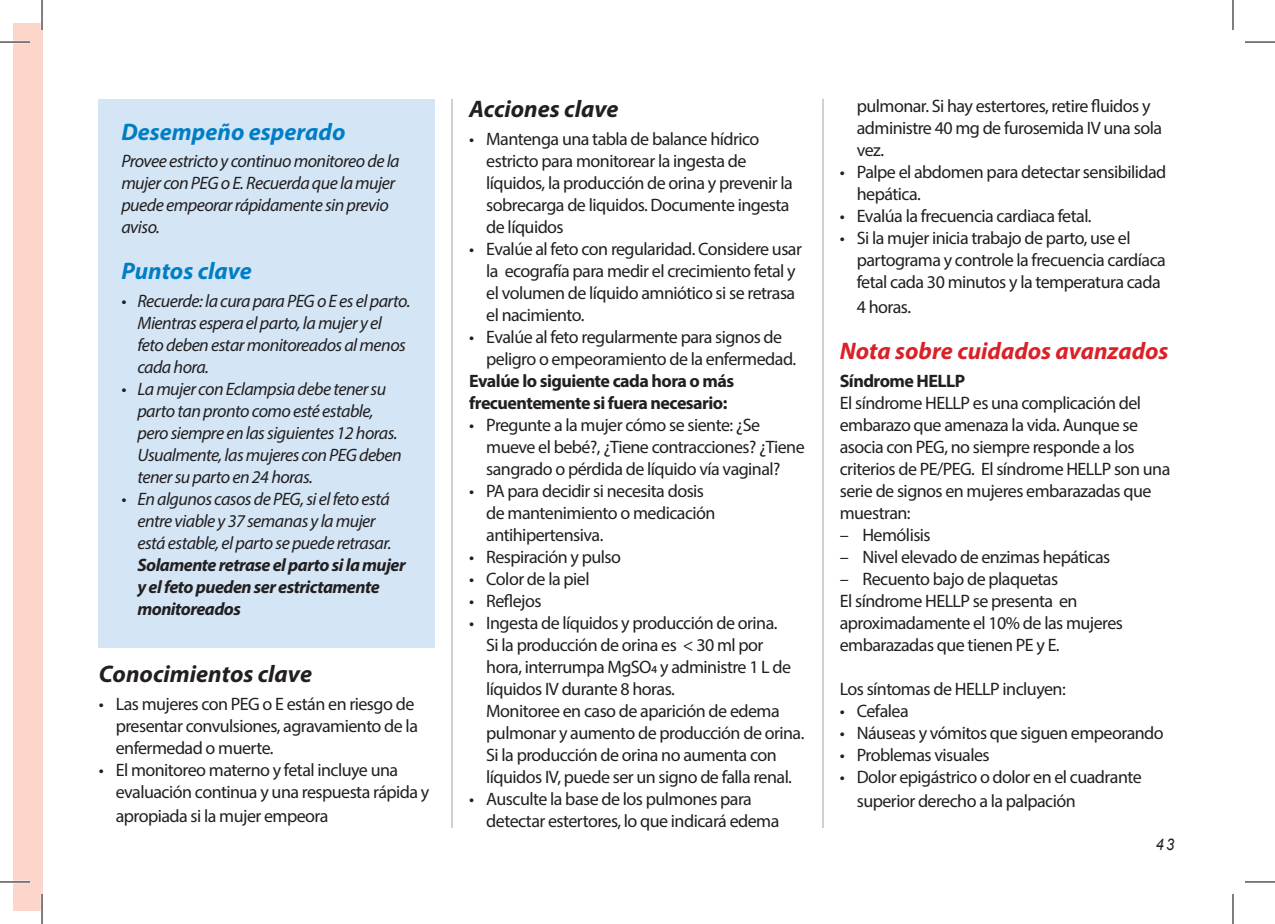
<style>
.page{position:relative;width:1275px;height:924px;background:#fff}
.page>*{position:absolute;margin:0;border:0;box-sizing:border-box;transform-origin:0 0}
.Key_Knowledge_and_Ke{font:italic 700 24px "Myriad Pro";color:#231f20}
.Performance_exp_and{font:italic 700 24px "Myriad Pro";color:#007ec5}
.Advanced_care_note{font:italic 700 24px "Myriad Pro";color:#da2128}
.Main_text__no_tab{font:18px/22px "Myriad Pro";letter-spacing:-.03em;color:#231f20}
.Blue_box_main_text_n{font:italic 18px/22px "Myriad Pro";letter-spacing:-.03em;color:#231f20}
.Main_text__no_tab-2{font:700 18px/22px "Myriad Pro";letter-spacing:-.03em;color:#231f20}
.Black_subheading{font:700 18px "Myriad Pro";letter-spacing:-.03em;color:#231f20}
.Notes{font:italic 16px "Arial";color:#231f20;scale:.91 1}
.s1{font-weight:700}
</style>
<div class="page">
<div style="left:14px;top:24px;width:28px;height:885px;background:#fcd6cb"></div>
<hr style="left:451px;top:99px;width:1px;height:728px;background:#231f20">
<hr style="left:822px;top:99px;width:1px;height:728px;background:#231f20">
<div style="left:99px;top:99px;width:336px;height:548px;background:#d4e6f6"></div>
<hr style="left:0;top:41px;width:30px;height:2px;background:#fff">
<hr style="left:0;top:880px;width:30px;height:2px;background:#fff">
<hr style="left:41px;top:0;width:2px;height:30px;background:#fff">
<hr style="left:41px;top:893px;width:2px;height:30px;background:#fff">
<hr style="left:0;top:42px;width:30px;height:1px;background:#000">
<hr style="left:1245px;top:42px;width:30px;height:1px;background:#000">
<hr style="left:0;top:881px;width:30px;height:1px;background:#000">
<hr style="left:1245px;top:881px;width:30px;height:1px;background:#000">
<hr style="left:42px;top:0;width:1px;height:30px;background:#000">
<hr style="left:42px;top:893px;width:1px;height:30px;background:#000">
<hr style="left:1232px;top:0;width:1px;height:30px;background:#000">
<hr style="left:1232px;top:893px;width:1px;height:30px;background:#000">
<p class="Performance_exp_and" style="left:121px;top:116px;width:225px">Desempeño esperado</p>
<p class="Blue_box_main_text_n" style="left:121px;top:150px;width:280px">Provee estricto y continuo monitoreo de la mujer con PEG o E. Recuerda que la mujer puede empeorar rápidamente sin previo aviso.</p>
<p class="Performance_exp_and" style="left:121px;top:255px;width:132px">Puntos clave</p>
<p class="Blue_box_main_text_n" style="left:137px;top:289px;width:275px;text-indent:-16px">• Recuerde: la cura para PEG o E es el parto.<br>Mientras espera el parto, la mujer y el feto deben estar monitoreados al menos cada hora.</p>
<p class="Blue_box_main_text_n" style="left:137px;top:377px;width:266px;text-indent:-16px">• La mujer con Eclampsia debe tener su parto tan pronto como esté estable, pero siempre en las siguientes 12 horas.<br>Usualmente, las mujeres con PEG deben tener su parto en 24 horas.</p>
<p class="Blue_box_main_text_n" style="left:137px;top:487px;width:270px;text-indent:-16px">• En algunos casos de PEG, si el feto está entre viable y 37 semanas y la mujer está estable, el parto se puede retrasar.<br><span class="s1">Solamente retrase el parto si la mujer y el feto pueden ser estrictamente monitoreados</span></p>
<p class="Key_Knowledge_and_Ke" style="left:99px;top:658px;width:215px">Conocimientos clave</p>
<p class="Main_text__no_tab" style="left:116px;top:692px;width:304px;text-indent:-17px">• Las mujeres con PEG o E están en riesgo de presentar convulsiones, agravamiento de la enfermedad o muerte.</p>
<p class="Main_text__no_tab" style="left:116px;top:758px;width:315px;text-indent:-17px">• El monitoreo materno y fetal incluye una evaluación continua y una respuesta rápida y</p>
<p class="Main_text__no_tab" style="left:116px;top:804px;width:214px">apropiada si la mujer empeora</p>
<p class="Key_Knowledge_and_Ke" style="left:469px;top:93px;width:151px">Acciones clave</p>
<p class="Main_text__no_tab" style="left:486px;top:127px;width:308px;text-indent:-17px">• Mantenga una tabla de balance hídrico estricto para monitorear la ingesta de líquidos, la producción de orina y prevenir la sobrecarga de liquidos. Documente ingesta de líquidos</p>
<p class="Main_text__no_tab" style="left:486px;top:237px;width:317px;text-indent:-17px">• Evalúe al feto con regularidad. Considere usar la ecografía para medir el crecimiento fetal y el volumen de líquido amniótico si se retrasa el nacimiento.</p>
<p class="Main_text__no_tab" style="left:486px;top:325px;width:311px;text-indent:-17px">• Evalúe al feto regularmente para signos de peligro o empeoramiento de la enfermedad.</p>
<p class="Main_text__no_tab-2" style="left:469px;top:369px;width:266px">Evalúe lo siguiente cada hora o más frecuentemente si fuera necesario:</p>
<p class="Main_text__no_tab" style="left:486px;top:413px;width:320px;text-indent:-17px">• Pregunte a la mujer cómo se siente: ¿Se mueve el bebé?, ¿Tiene contracciones? ¿Tiene sangrado o pérdida de líquido vía vaginal?</p>
<p class="Main_text__no_tab" style="left:486px;top:479px;width:231px;text-indent:-17px">• PA para decidir si necesita dosis de mantenimiento o medicación antihipertensiva.</p>
<p class="Main_text__no_tab" style="left:469px;top:545px;width:153px">• Respiración y pulso</p>
<p class="Main_text__no_tab" style="left:469px;top:567px;width:122px">• Color de la piel</p>
<p class="Main_text__no_tab" style="left:469px;top:589px;width:74px">• Reflejos</p>
<p class="Main_text__no_tab" style="left:486px;top:611px;width:320px;text-indent:-17px">• Ingesta de líquidos y producción de orina.<br>Si la producción de orina es &lt; 30 ml por<br>hora, interrumpa MgSO4 y administre 1 L de líquidos IV durante 8 horas.<br>Monitoree en caso de aparición de edema pulmonar y aumento de producción de orina.<br>Si la producción de orina no aumenta con líquidos IV, puede ser un signo de falla renal.</p>
<p class="Main_text__no_tab" style="left:486px;top:787px;width:295px;text-indent:-17px">• Ausculte la base de los pulmones para detectar estertores, lo que indicará edema</p>
<p class="Main_text__no_tab" style="left:856px;top:95px;width:307px">pulmonar. Si hay estertores, retire fluidos y administre 40 mg de furosemida IV una sola vez.</p>
<p class="Main_text__no_tab" style="left:856px;top:161px;width:311px;text-indent:-17px">• Palpe el abdomen para detectar sensibilidad hepática.</p>
<p class="Main_text__no_tab" style="left:839px;top:205px;width:253px">• Evalúa la frecuencia cardiaca fetal.</p>
<p class="Main_text__no_tab" style="left:856px;top:227px;width:311px;text-indent:-17px">• Si la mujer inicia trabajo de parto, use el partograma y controle la frecuencia cardíaca fetal cada 30 minutos y la temperatura cada</p>
<p class="Main_text__no_tab" style="left:856px;top:295px;width:56px">4 horas.</p>
<p class="Advanced_care_note" style="left:839px;top:335px;width:330px">Nota sobre cuidados avanzados</p>
<p class="Black_subheading" style="left:839px;top:369px;width:127px">Síndrome HELLP</p>
<p class="Main_text__no_tab" style="left:839px;top:391px;width:332px">El síndrome HELLP es una complicación del embarazo que amenaza la vida. Aunque se asocia con PEG, no siempre responde a los criterios de PE/PEG. El síndrome HELLP son una serie de signos en mujeres embarazadas que muestran:</p>
<p class="Main_text__no_tab" style="left:839px;top:523px;width:92px">– Hemólisis</p>
<p class="Main_text__no_tab" style="left:839px;top:545px;width:272px">– Nivel elevado de enzimas hepáticas</p>
<p class="Main_text__no_tab" style="left:839px;top:567px;width:220px">– Recuento bajo de plaquetas</p>
<p class="Main_text__no_tab" style="left:839px;top:589px;width:285px">El síndrome HELLP se presenta en aproximadamente el 10% de las mujeres embarazadas que tienen PE y E.</p>
<p class="Main_text__no_tab" style="left:839px;top:677px;width:227px">Los síntomas de HELLP incluyen:</p>
<p class="Main_text__no_tab" style="left:839px;top:699px;width:70px">• Cefalea</p>
<p class="Main_text__no_tab" style="left:839px;top:721px;width:325px">• Náuseas y vómitos que siguen empeorando</p>
<p class="Main_text__no_tab" style="left:839px;top:743px;width:151px">• Problemas visuales</p>
<p class="Main_text__no_tab" style="left:856px;top:764px;width:286px;line-height:24px;text-indent:-17px">• Dolor epigástrico o dolor en el cuadrante superior derecho a la palpación</p>
<p class="Notes" style="left:1155px;top:833px;width:22px">43</p>
</div>
